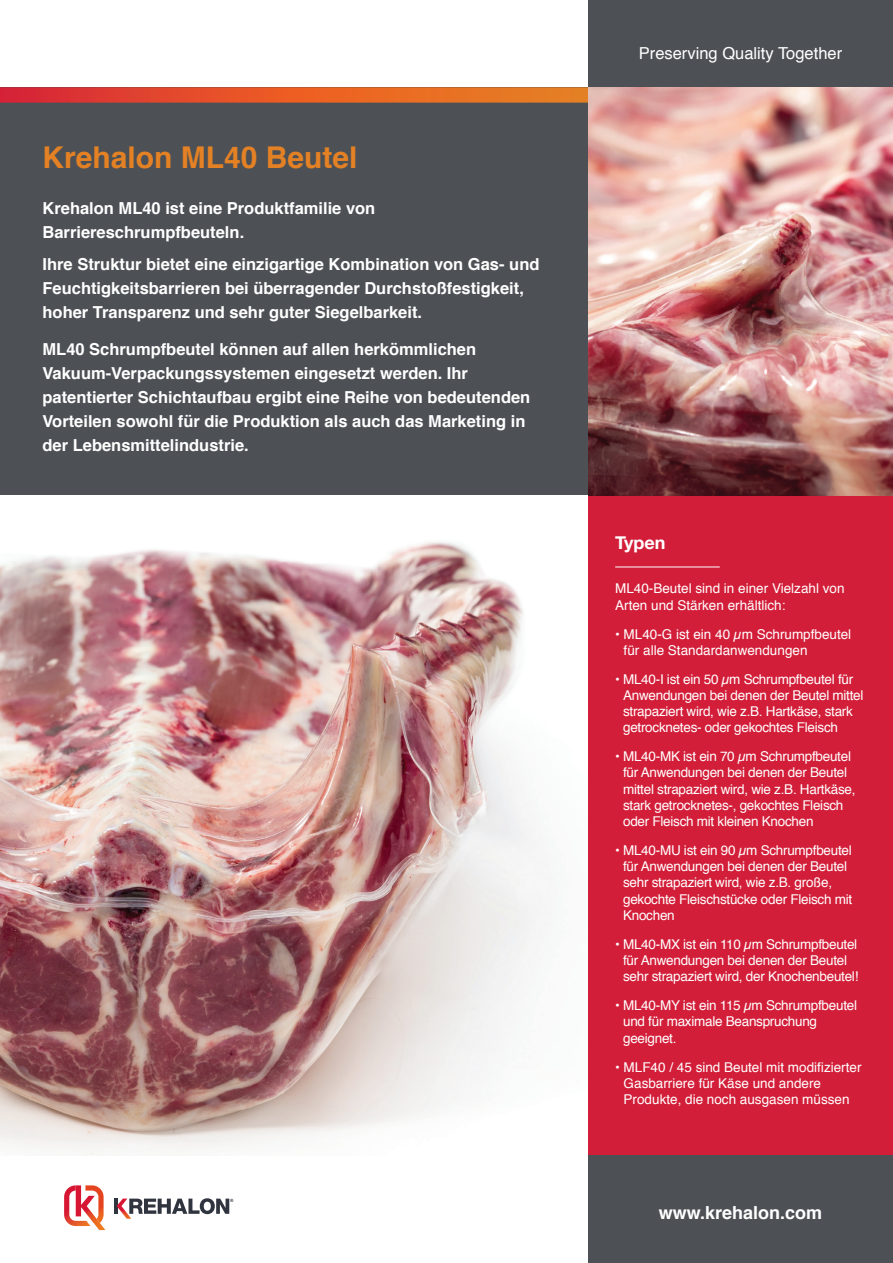
<style>
.page{position:relative;width:893px;height:1263px;background:#fff}
.page>*{position:absolute;margin:0;border:0;box-sizing:border-box;transform-origin:0 0}
.t1{font:700 30px "Helvetica";color:#e48124}
.t2{font:700 18px "Helvetica";color:#fff}
.t3{font:700 18px "Helvetica Neue";color:#fff}
.t4{font:700 16.5px/24px "Helvetica";color:#fff}
.t5{font:16.5px "Helvetica";color:#fff}
.t6{font:13.5px/16.2px "Helvetica";letter-spacing:-.02em;color:#fff}
.t7{font:13.5px/16.2px "Helvetica";color:#fff}
</style>
<div class="page">
<div style="left:0;top:88px;width:588px;height:408px;background:#4d5156"></div>
<img style="left:0;top:495px;width:588px;height:660px">
<div style="left:588px;top:495px;width:305px;height:661px;background:#d31e39"></div>
<div style="left:588px;top:0;width:305px;height:88px;background:#4d5156"></div>
<svg style="left:0;top:87px;width:588px;height:16px;background:#de582a"></svg>
<div style="left:588px;top:1156px;width:305px;height:107px;background:#4d5156"></div>
<img style="left:588px;top:87px;width:305px;height:408px">
<hr style="left:615px;top:567px;width:105px;height:1px;background:#fff">
<hr style="left:114px;top:1198px;width:4px;height:16px;background:#30343e">
<svg style="left:64px;top:1185px;width:41px;height:45px"></svg>
<svg style="left:117px;top:1198px;width:116px;height:21px"></svg>
<h1 class="t1" style="left:43px;top:134px;width:317px">Krehalon ML40 Beutel</h1>
<p class="t4" style="left:43px;top:196px;width:334px">Krehalon ML40 ist eine Produktfamilie von<br>Barriereschrumpfbeuteln.</p>
<p class="t4" style="left:43px;top:253px;width:498px">Ihre Struktur bietet eine einzigartige Kombination von Gas- und<br>Feuchtigkeitsbarrieren bei überragender Durchstoßfestigkeit, hoher Transparenz und sehr guter Siegelbarkeit.</p>
<p class="t4" style="left:43px;top:337px;width:489px">ML40 Schrumpfbeutel können auf allen herkömmlichen Vakuum-Verpackungssystemen eingesetzt werden. Ihr patentierter Schichtaufbau ergibt eine Reihe von bedeutenden Vorteilen sowohl für die Produktion als auch das Marketing in der Lebensmittelindustrie.</p>
<p class="t5" style="left:639px;top:41px;width:205px">Preserving Quality Together</p>
<h2 class="t3" style="left:615px;top:528px;width:52px">Typen</h2>
<p class="t7" style="left:615px;top:581px;width:231px">ML40-Beutel sind in einer Vielzahl von<br>Arten und Stärken erhältlich:</p>
<p class="t7" style="left:624px;top:626px;width:229px;text-indent:-8px">• ML40-G ist ein 40 µm Schrumpfbeutel für alle Standardanwendungen</p>
<p class="t6" style="left:623px;top:671px;width:242px;text-indent:-8px">• ML40-I ist ein 50 µm Schrumpfbeutel für Anwendungen bei denen der Beutel mittel strapaziert wird, wie z.B. Hartkäse, stark getrocknetes- oder gekochtes Fleisch</p>
<p class="t6" style="left:623px;top:749px;width:234px;text-indent:-8px">• ML40-MK ist ein 70 µm Schrumpfbeutel für Anwendungen bei denen der Beutel mittel strapaziert wird, wie z.B. Hartkäse, stark getrocknetes-, gekochtes Fleisch oder Fleisch mit kleinen Knochen</p>
<p class="t6" style="left:623px;top:843px;width:231px;text-indent:-8px">• ML40-MU ist ein 90 µm Schrumpfbeutel für Anwendungen bei denen der Beutel sehr strapaziert wird, wie z.B. große, gekochte Fleischstücke oder Fleisch mit<br>Knochen</p>
<p class="t6" style="left:615px;top:936px;width:245px;text-align:center">• ML40-MX ist ein 110 µm Schrumpfbeutel für Anwendungen bei denen der Beutel sehr strapaziert wird, der Knochenbeutel!</p>
<p class="t6" style="left:623px;top:998px;width:235px;text-indent:-8px">• ML40-MY ist ein 115 µm Schrumpfbeutel und für maximale Beanspruchung geeignet.</p>
<p class="t7" style="left:624px;top:1059px;width:239px;text-indent:-8px">• MLF40 / 45 sind Beutel mit modifizierter<br>Gasbarriere für Käse und andere<br>Produkte, die noch ausgasen müssen</p>
<h2 class="t2" style="left:659px;top:1198px;width:165px">www.krehalon.com</h2>
</div>
